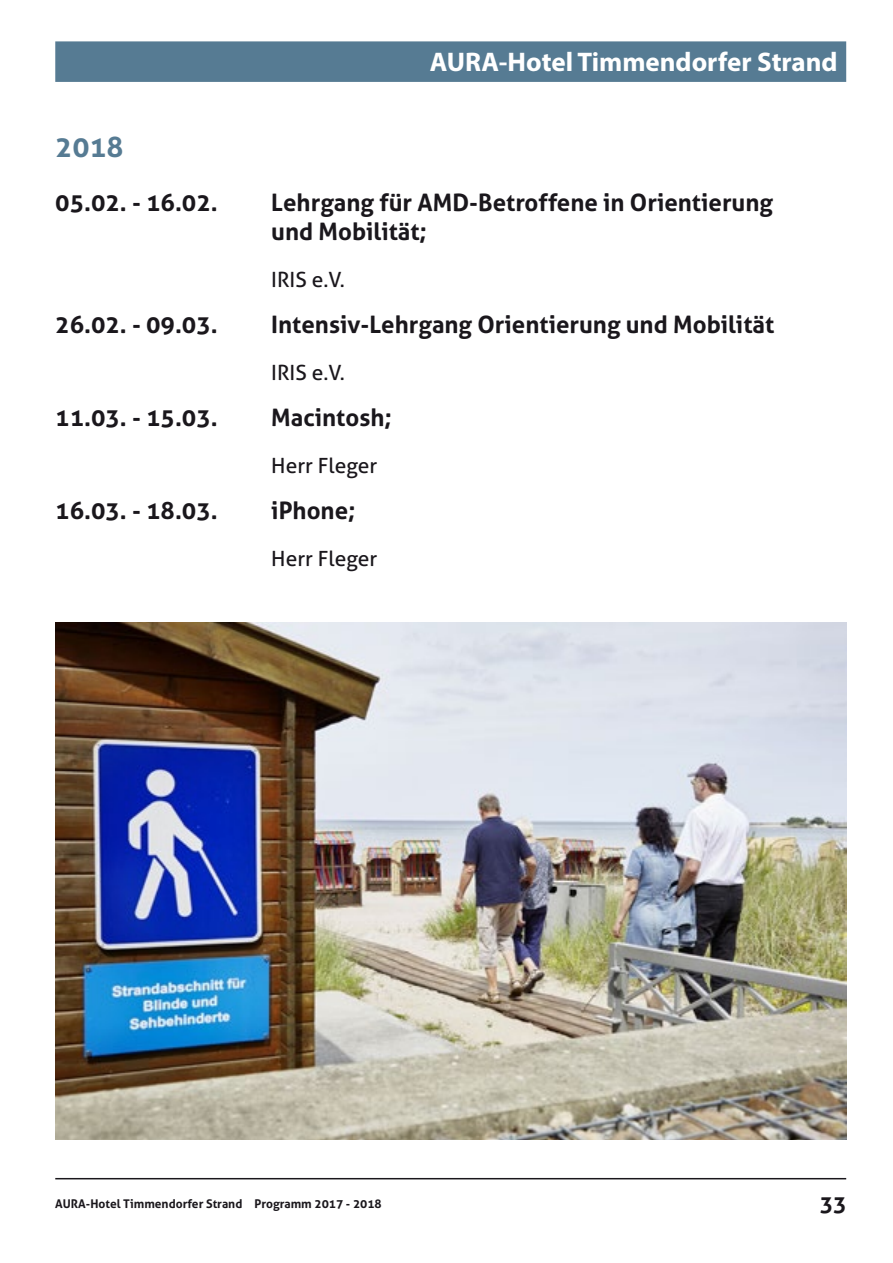
<style>
.page{position:relative;width:893px;height:1263px;background:#fff}
.page>*{position:absolute;margin:0;border:0;box-sizing:border-box;transform-origin:0 0}
.t1{font:700 28.5px "Aller";color:#567b93}
.t2{font:700 27px "Myriad Pro";color:#fff}
.t3{font:700 24px/28.8px "Aller";color:#1a171c}
.t4{font:700 22.5px "Aller";color:#1a171c}
.t5{font:21px "Aller";color:#1a171c}
.t6{font:700 12px "Aller";color:#1a171c}
</style>
<div class="page">
<hr style="left:55px;top:1178px;width:791px;height:1px;background:#1a171c">
<div style="left:55px;top:41px;width:791px;height:41px;background:#567b93"></div>
<img style="left:55px;top:623px;width:791px;height:517px">
<p class="t2" style="left:430px;top:45px;width:409px">AURA-Hotel Timmendorfer Strand</p>
<h3 class="t1" style="left:55px;top:129px;width:70px">2018</h3>
<h4 class="t3" style="left:55px;top:188px;width:164px">05.02. - 16.02.</h4>
<h4 class="t3" style="left:271px;top:188px;width:503px">Lehrgang für AMD-Betroffene in Orientierung und Mobilität;</h4>
<p class="t5" style="left:271px;top:267px;width:75px">IRIS e.V.</p>
<h4 class="t3" style="left:55px;top:310px;width:164px">26.02. - 09.03.</h4>
<h4 class="t3" style="left:271px;top:310px;width:504px">Intensiv-Lehrgang Orientierung und Mobilität</h4>
<p class="t5" style="left:271px;top:360px;width:75px">IRIS e.V.</p>
<h4 class="t3" style="left:55px;top:403px;width:164px">11.03. - 15.03.</h4>
<h4 class="t3" style="left:271px;top:403px;width:122px">Macintosh;</h4>
<p class="t5" style="left:271px;top:453px;width:107px">Herr Fleger</p>
<h4 class="t3" style="left:55px;top:496px;width:164px">16.03. - 18.03.</h4>
<h4 class="t3" style="left:271px;top:496px;width:86px">iPhone;</h4>
<p class="t5" style="left:271px;top:545px;width:107px">Herr Fleger</p>
<p class="t6" style="left:55px;top:1196px;width:328px">AURA-Hotel Timmendorfer Strand Programm 2017 - 2018</p>
<p class="t4" style="left:820px;top:1190px;width:28px">33</p>
</div>
